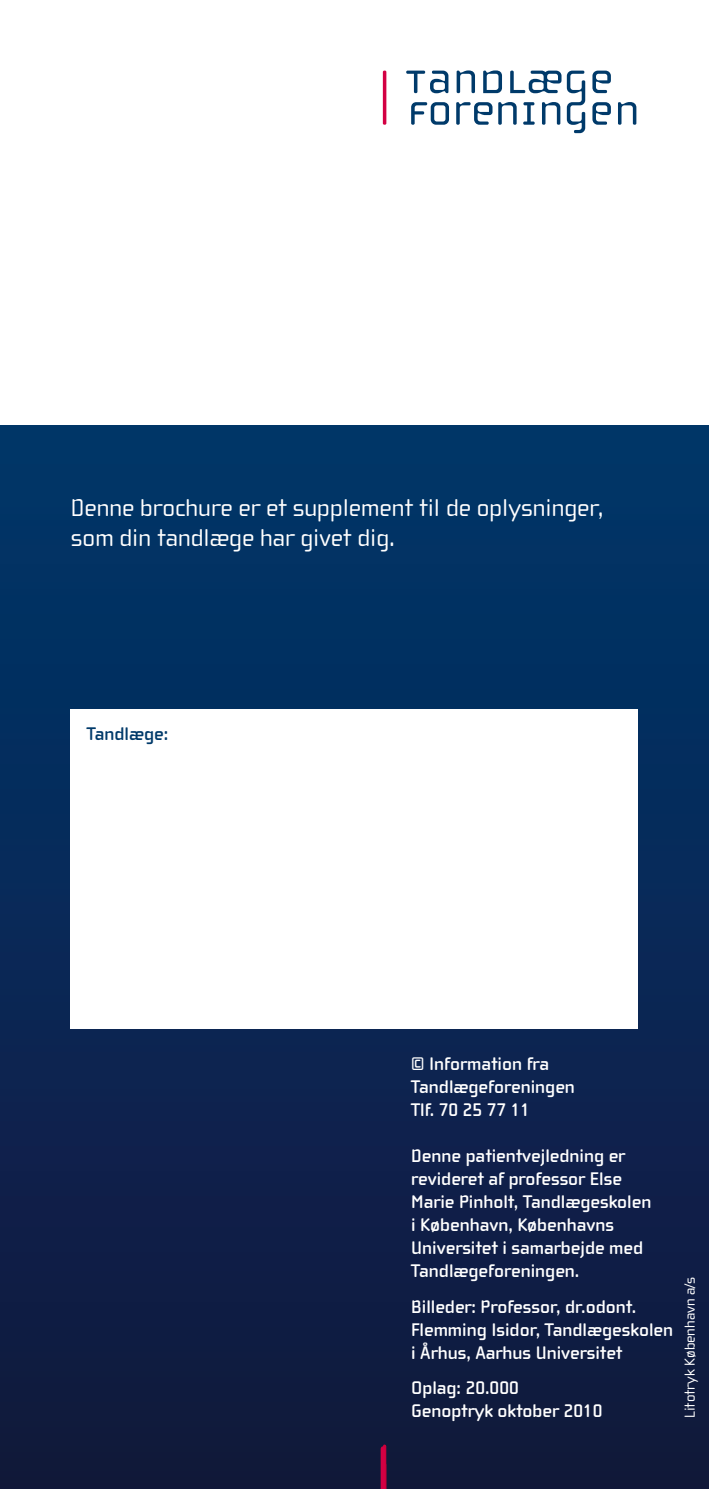
<style>
.page{position:relative;width:709px;height:1489px;background:#fff}
.page>*{position:absolute;margin:0;border:0;box-sizing:border-box;transform-origin:0 0}
.t1{font:25px/30px "Cholla Wide OT";color:#fff}
.t2{font:700 18.75px/23px "Cholla Wide OT";color:#fff}
.t3{font:700 18.75px "Cholla Wide OT";color:#003a6a}
.t4{font:15px "Cholla Wide OT";color:#fff}
</style>
<div class="page">
<div style="left:0;top:425px;width:709px;height:1063px;background:linear-gradient(to bottom,#00386c,#13183c)"></div>
<svg style="left:406px;top:71px;width:42px;height:22px"></svg>
<svg style="left:456px;top:70px;width:19px;height:23px"></svg>
<svg style="left:483px;top:70px;width:19px;height:23px"></svg>
<svg style="left:411px;top:102px;width:38px;height:23px"></svg>
<svg style="left:498px;top:102px;width:18px;height:23px"></svg>
<svg style="left:523px;top:102px;width:11px;height:23px"></svg>
<svg style="left:542px;top:102px;width:18px;height:23px"></svg>
<svg style="left:618px;top:102px;width:18px;height:23px"></svg>
<svg style="left:567px;top:71px;width:18px;height:62px"></svg>
<svg style="left:592px;top:71px;width:19px;height:22px"></svg>
<svg style="left:592px;top:102px;width:19px;height:23px"></svg>
<svg style="left:456px;top:102px;width:36px;height:23px"></svg>
<svg style="left:510px;top:71px;width:51px;height:22px"></svg>
<hr style="left:383px;top:71px;width:3px;height:54px;background:#d30043">
<hr style="left:383px;top:1445px;width:3px;height:43px;background:#cd003a">
<svg style="left:380px;top:1446px;width:3px;height:42px"></svg>
<div style="left:71px;top:709px;width:567px;height:319px;background:#fff"></div>
<svg style="left:51px;top:1413px;width:10px;height:12px"></svg>
<h1 class="t1" style="left:71px;top:492px;width:534px">Denne brochure er et supplement til de oplysninger, som din tandlæge har givet dig.</h1>
<p class="t3" style="left:87px;top:723px;width:83px">Tandlæge:</p>
<p class="t2" style="left:411px;top:1052px;width:165px">© Information fra<br>Tandlægeforeningen<br>Tlf. 70 25 77 11</p>
<p class="t2" style="left:411px;top:1144px;width:242px">Denne patientvejledning er revideret af professor Else<br>Marie Pinholt, Tandlægeskolen i København, Københavns<br>Universitet i samarbejde med<br>Tandlægeforeningen.</p>
<p class="t2" style="left:411px;top:1295px;width:263px">Billeder: Professor, dr.odont.<br>Flemming Isidor, Tandlægeskolen i Århus, Aarhus Universitet</p>
<p class="t2" style="left:411px;top:1376px;width:193px">Oplag: 20.000<br>Genoptryk oktober 2010</p>
<p class="t4" style="left:681px;top:1417px;width:143px;rotate:-90deg">Litotryk København a/s</p>
</div>
